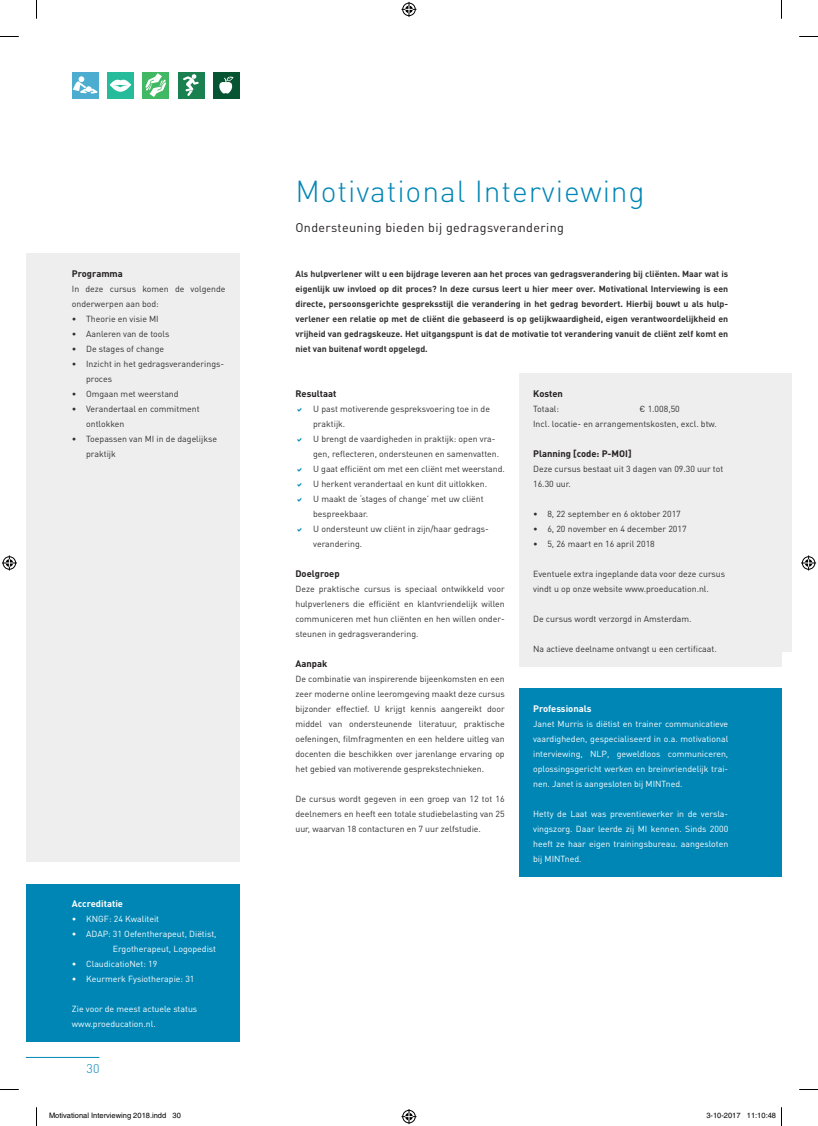
<style>
.page{position:relative;width:818px;height:1126px;background:#fff}
.page>*{position:absolute;margin:0;border:0;box-sizing:border-box;transform-origin:0 0}
.t1{font:300 30px "DINOT";letter-spacing:.03em;color:#0086b5}
.t2{font:12.5px "DINOT";letter-spacing:.03em;color:#231f20}
.t3{font:300 12.5px "DINOT";color:#0086b5}
.t4{font:700 9.38px "DINOT";color:#231f20}
.t5{font:700 9.38px "DINOT";color:#fff}
.t6{font:8.75px/15px "DINOT";color:#312f30}
.t7{font:8.75px/15px "DINOT";color:#fff;text-align:justify}
.t8{font:700 8.75px/15px "DINOT";color:#312f30;text-align:justify}
.t9{font:7.5px "Helvetica";color:#000}
</style>
<div class="page">
<hr style="left:26px;top:1056px;width:73px;height:1px;background:#0086b5">
<div style="left:26px;top:884px;width:213px;height:157px;background:#0086b5"></div>
<div style="left:26px;top:253px;width:213px;height:608px;background:#eeeeef"></div>
<div style="left:518px;top:688px;width:263px;height:188px;background:#0086b5"></div>
<div style="left:518px;top:374px;width:263px;height:292px;background:#eeeeef"></div>
<div style="left:781px;top:374px;width:10px;height:277px;background:#eeeeef"></div>
<div style="left:72px;top:72px;width:26px;height:26px;background:#4cadd0"></div>
<svg style="left:73px;top:76px;width:24px;height:18px"></svg>
<div style="left:142px;top:72px;width:27px;height:26px;background:#41b863"></div>
<svg style="left:145px;top:73px;width:21px;height:24px"></svg>
<div style="left:178px;top:72px;width:26px;height:26px;background:#1a8050"></div>
<svg style="left:183px;top:74px;width:15px;height:22px"></svg>
<div style="left:107px;top:72px;width:26px;height:26px;background:#26bb9b"></div>
<svg style="left:110px;top:79px;width:21px;height:13px"></svg>
<div style="left:213px;top:72px;width:26px;height:26px;background:#075432"></div>
<svg style="left:219px;top:77px;width:14px;height:16px"></svg>
<svg style="left:0;top:36px;width:19px;height:1px"></svg>
<svg style="left:799px;top:36px;width:18px;height:1px"></svg>
<svg style="left:0;top:1089px;width:19px;height:1px"></svg>
<svg style="left:799px;top:1089px;width:18px;height:1px"></svg>
<svg style="left:36px;top:0;width:1px;height:19px"></svg>
<svg style="left:36px;top:1107px;width:1px;height:18px"></svg>
<svg style="left:401px;top:2px;width:15px;height:15px"></svg>
<svg style="left:401px;top:1109px;width:15px;height:14px"></svg>
<svg style="left:2px;top:555px;width:15px;height:15px"></svg>
<svg style="left:801px;top:555px;width:14px;height:15px"></svg>
<p class="t4" style="left:72px;top:267px;width:52px">Programma</p>
<p class="t6" style="left:72px;top:280px;width:155px">In deze cursus komen de volgende onderwerpen aan bod:</p>
<p class="t6" style="left:72px;top:310px;width:88px">• Theorie en visie MI</p>
<p class="t6" style="left:72px;top:325px;width:99px">• Aanleren van de tools</p>
<p class="t6" style="left:72px;top:340px;width:94px">• De stages of change</p>
<p class="t6" style="left:86px;top:355px;width:139px;text-indent:-14px">• Inzicht in het gedragsveranderings&shy;proces</p>
<p class="t6" style="left:72px;top:385px;width:108px">• Omgaan met weerstand</p>
<p class="t6" style="left:86px;top:400px;width:115px;text-indent:-14px">• Verandertaal en commitment ontlokken</p>
<p class="t6" style="left:86px;top:430px;width:132px;text-indent:-14px">• Toepassen van MI in de dagelijkse praktijk</p>
<p class="t5" style="left:72px;top:897px;width:53px">Accreditatie</p>
<p class="t7" style="left:72px;top:910px;width:89px">• KNGF: 24 Kwaliteit</p>
<p class="t7" style="left:72px;top:925px;width:146px;text-align:right">• ADAP: 31 Oefentherapeut, Diëtist,<br>Ergotherapeut, Logopedist</p>
<p class="t7" style="left:72px;top:955px;width:87px">• ClaudicatioNet: 19</p>
<p class="t7" style="left:72px;top:970px;width:124px">• Keurmerk Fysiotherapie: 31</p>
<p class="t7" style="left:72px;top:1000px;width:127px">Zie voor de meest actuele status www.proeducation.nl.</p>
<h2 class="t3" style="left:87px;top:1059px;width:14px">30</h2>
<h1 class="t1" style="left:295px;top:170px;width:350px">Motivational Interviewing</h1>
<h2 class="t2" style="left:295px;top:218px;width:270px">Ondersteuning bieden bij gedragsverandering</h2>
<p class="t8" style="left:295px;top:265px;width:434px">Als hulpverlener wilt u een bijdrage leveren aan het proces van gedragsverandering bij cliënten. Maar wat is eigenlijk uw invloed op dit proces? In deze cursus leert u hier meer over. Motivational Interviewing is een directe, persoonsgerichte gespreksstijl die verandering in het gedrag bevordert. Hierbij bouwt u als hulp&shy;verlener een relatie op met de cliënt die gebaseerd is op gelijkwaardigheid, eigen verantwoordelijkheid en vrijheid van gedragskeuze. Het uitgangspunt is dat de motivatie tot verandering vanuit de cliënt zelf komt en niet van buitenaf wordt opgelegd.</p>
<p class="t4" style="left:533px;top:387px;width:31px">Kosten</p>
<p class="t6" style="left:533px;top:400px;width:28px">Totaal:</p>
<p class="t4" style="left:295px;top:387px;width:42px">Resultaat</p>
<p class="t6" style="left:313px;top:400px;width:193px">U past motiverende gespreksvoering toe in de praktijk.<br>U brengt de vaardigheden in praktijk: open vra&shy;gen, reflecteren, ondersteunen en samenvatten.<br>U gaat efficiënt om met een cliënt met weerstand.<br>U herkent verandertaal en kunt dit uitlokken.<br>U maakt de ‘stages of change’ met uw cliënt bespreekbaar.<br>U ondersteunt uw cliënt in zijn/haar gedrags&shy;verandering.</p>
<p class="t4" style="left:295px;top:567px;width:46px">Doelgroep</p>
<p class="t6" style="left:295px;top:580px;width:211px;text-align:justify">Deze praktische cursus is speciaal ontwikkeld voor hulpverleners die efficiënt en klantvriendelijk willen communiceren met hun cliënten en hen willen onder&shy;steunen in gedragsverandering.</p>
<p class="t4" style="left:295px;top:657px;width:33px">Aanpak</p>
<p class="t6" style="left:295px;top:670px;width:211px;text-align:justify">De combinatie van inspirerende bijeenkomsten en een zeer moderne online leeromgeving maakt deze cursus bijzonder effectief. U krijgt kennis aan gereikt door middel van ondersteunende literatuur, praktische oefeningen, filmfragmenten en een heldere uitleg van docenten die beschikken over jarenlange ervaring op het gebied van motiverende gesprekstechnieken.</p>
<p class="t6" style="left:295px;top:790px;width:211px;text-align:justify">De cursus wordt gegeven in een groep van 12 tot 16 deelnemers en heeft een totale studiebelasting van 25 uur, waarvan 18 contacturen en 7 uur zelfstudie.</p>
<p class="t6" style="left:533px;top:400px;width:185px;text-indent:106px">€ 1.008,50<br>Incl. locatie- en arrangementskosten, excl. btw.</p>
<p class="t4" style="left:533px;top:447px;width:100px">Planning [code: P-MOI]</p>
<p class="t6" style="left:533px;top:460px;width:191px">Deze cursus bestaat uit 3 dagen van 09.30 uur tot<br>16.30 uur.</p>
<p class="t6" style="left:533px;top:505px;width:149px">• 8, 22 september en 6 oktober 2017</p>
<p class="t6" style="left:533px;top:520px;width:155px">• 6, 20 november en 4 december 2017</p>
<p class="t6" style="left:533px;top:535px;width:123px">• 5, 26 maart en 16 april 2018</p>
<p class="t6" style="left:533px;top:565px;width:193px">Eventuele extra ingeplande data voor deze cursus vindt u op onze website www.proeducation.nl.</p>
<p class="t6" style="left:533px;top:610px;width:160px">De cursus wordt verzorgd in Amsterdam.</p>
<p class="t6" style="left:533px;top:640px;width:185px">Na actieve deelname ontvangt u een certificaat.</p>
<p class="t5" style="left:533px;top:702px;width:60px">Professionals</p>
<p class="t7" style="left:533px;top:715px;width:196px">Janet Murris is diëtist en trainer communicatieve vaardigheden, gespecialiseerd in o.a. motivational interviewing, NLP, geweldloos communiceren, oplossingsgericht werken en breinvriendelijk trai&shy;nen. Janet is aangesloten bij MINTned.</p>
<p class="t7" style="left:533px;top:805px;width:196px">Hetty de Laat was preventiewerker in de versla&shy;vingszorg. Daar leerde zij MI kennen. Sinds 2000 heeft ze haar eigen trainingsbureau. aangesloten bij MINTned.</p>
<p class="t9" style="left:49px;top:1111px;width:133px">Motivational Interviewing 2018.indd 30</p>
<p class="t9" style="left:706px;top:1111px;width:71px">3-10-2017 11:10:48</p>
</div>
